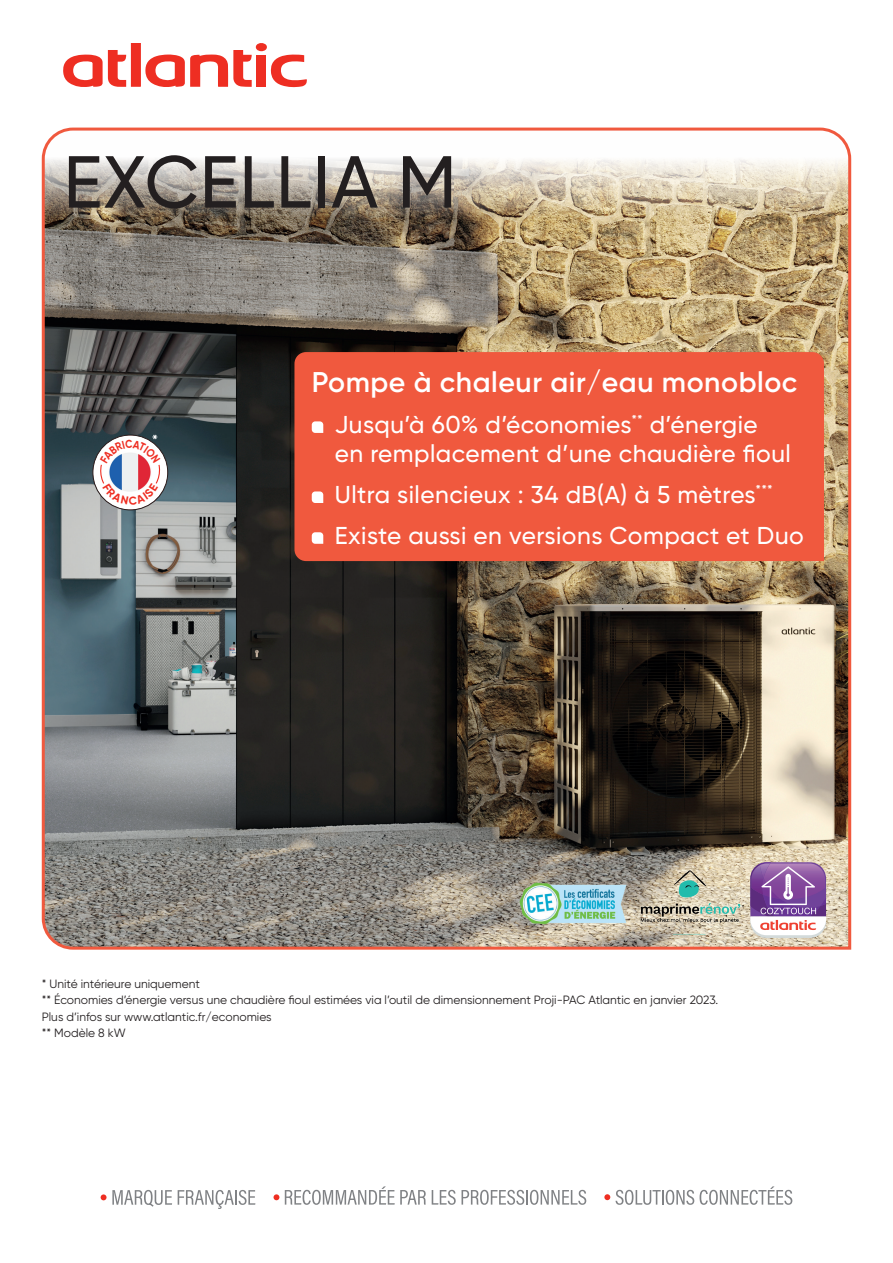
<style>
.page{position:relative;width:893px;height:1263px;background:#fff}
.page>*{position:absolute;margin:0;border:0;box-sizing:border-box;transform-origin:0 0}
.t1{font:500 73.5px "Gilroy";letter-spacing:.01em;color:#231f20}
.t2{font:600 28.5px "Gilroy";letter-spacing:.02em;color:#fff}
.t3{font:500 24.45px/29.2px "Gilroy";letter-spacing:.02em;color:#fff}
.t4{font:12px/16.5px "Gilroy";color:#231f20}
</style>
<div class="page">
<svg style="left:285px;top:1186px;width:141px;height:19px"></svg>
<svg style="left:432px;top:1190px;width:154px;height:15px"></svg>
<svg style="left:274px;top:1194px;width:5px;height:6px"></svg>
<svg style="left:178px;top:1190px;width:77px;height:19px"></svg>
<svg style="left:101px;top:1190px;width:71px;height:17px"></svg>
<svg style="left:700px;top:1186px;width:92px;height:19px"></svg>
<svg style="left:604px;top:1190px;width:90px;height:15px"></svg>
<svg style="left:63px;top:43px;width:244px;height:45px"></svg>
<img style="left:41px;top:127px;width:811px;height:823px">
<div style="left:294px;top:352px;width:530px;height:209px;background:#f0593e"></div>
<svg style="left:312px;top:421px;width:11px;height:12px"></svg>
<svg style="left:312px;top:491px;width:11px;height:12px"></svg>
<svg style="left:312px;top:532px;width:11px;height:12px"></svg>
<svg style="left:93px;top:435px;width:75px;height:75px"></svg>
<img style="left:637px;top:864px;width:107px;height:72px">
<img style="left:520px;top:877px;width:107px;height:53px">
<svg style="left:750px;top:862px;width:76px;height:76px"></svg>
<svg style="left:99px;top:435px;width:62px;height:70px"></svg>
<h1 class="t1" style="left:63px;top:137px;width:395px">EXCELLIA M</h1>
<h2 class="t2" style="left:312px;top:364px;width:487px">Pompe à chaleur air/eau monobloc</h2>
<h3 class="t3" style="left:335px;top:409px;width:458px">Jusqu’à 60% d’économies<sup>**</sup> d’énergie en remplacement d’une chaudière fioul</h3>
<h3 class="t3" style="left:335px;top:474px;width:471px;line-height:40.8px">Ultra silencieux : 34 dB(A) à 5 mètres<sup>***<br></sup>Existe aussi en versions Compact et Duo</h3>
<p class="t4" style="left:42px;top:975px;width:678px">* Unité intérieure uniquement<br>** Économies d’énergie versus une chaudière fioul estimées via l’outil de dimensionnement Proji-PAC Atlantic en janvier 2023.<br>Plus d’infos sur www.atlantic.fr/economies<br>** Modèle 8 kW</p>
</div>
